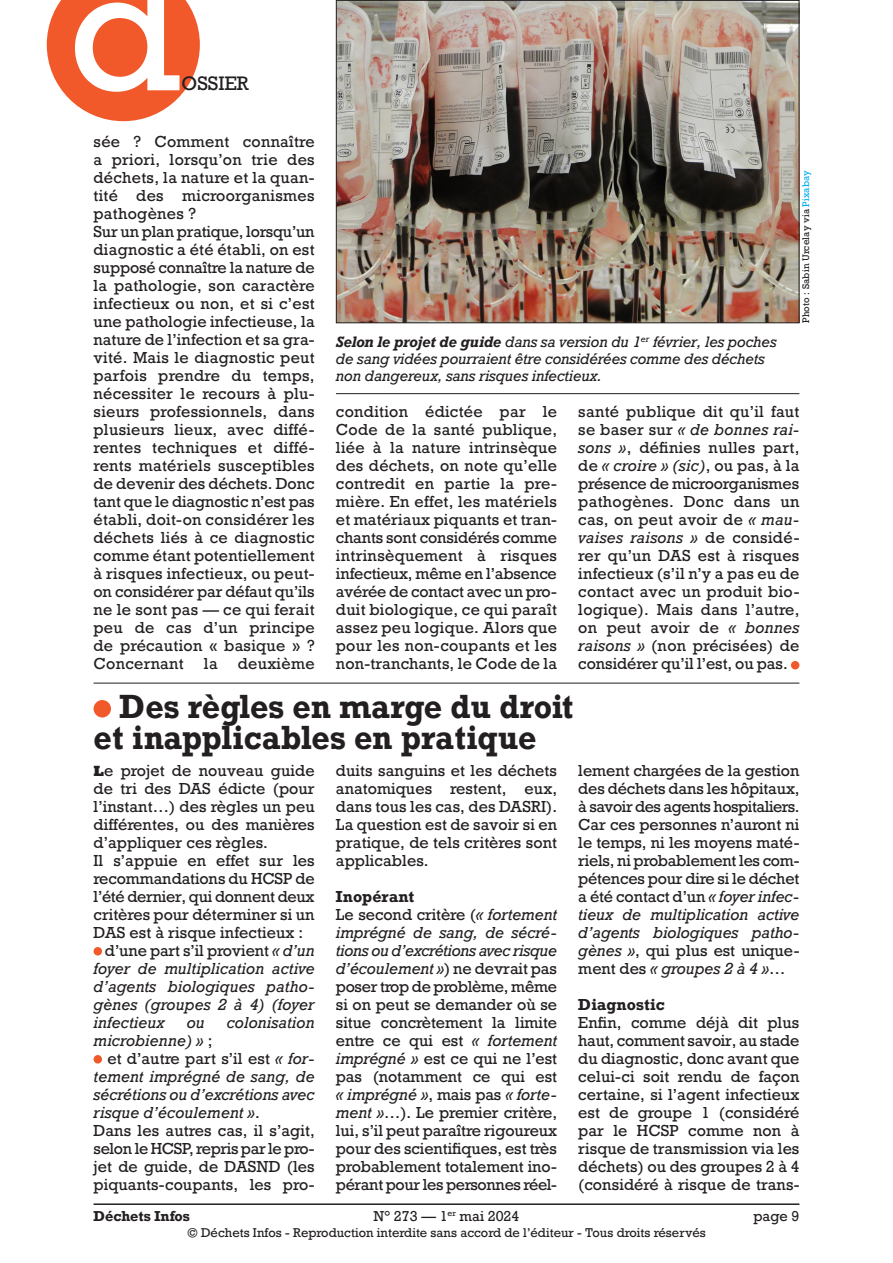
<style>
.page{position:relative;width:893px;height:1263px;background:#fff}
.page>*{position:absolute;margin:0;border:0;box-sizing:border-box;transform-origin:0 0}
.t1{font:166.5px "Rockwell";color:#fff}
.Texte_courant{font:700 31.5px/31.5px "Rockwell";letter-spacing:-.005em;color:#231f20;scale:.95 1}
.t2{font:18.3px "Rockwell";color:#231f20}
.Texte_courant-2{font:15px/18px "Rockwell";letter-spacing:.005em;color:#231f20;text-align:justify}
.Texte_courant-3{font:italic 15px/18px "Rockwell";letter-spacing:.005em;color:#231f20;text-align:justify}
.Texte_courant-4{font:700 15px "Rockwell";color:#231f20}
.Légende_photo{font:italic 14.25px/17.2px "Rockwell";letter-spacing:-.01em;color:#231f20}
.t3{font:13.5px "Rockwell";color:#231f20}
.t4{font:700 13.5px "Rockwell";color:#231f20}
.t5{font:12px "Rockwell";color:#231f20}
.Crédit_photo{font:9px "Rockwell";letter-spacing:.015em;color:#231f20}
.s1{color:#00aeef}
.s2{font-weight:700}
.s3{font-style:italic}
.s4{font-family:"Rockwell Std";font-weight:800}
.s5{font-style:normal}
</style>
<div class="page">
<hr style="left:94px;top:1203px;width:705px;height:2px;background:#231f20">
<div style="left:791px;top:661px;width:8px;height:8px;background:#f1592a;border-radius:50%"></div>
<hr style="left:94px;top:683px;width:705px;height:1px;background:#231f20">
<div style="left:94px;top:700px;width:17px;height:17px;background:#f1592a;border-radius:50%"></div>
<div style="left:94px;top:947px;width:8px;height:8px;background:#f1592a;border-radius:50%"></div>
<div style="left:94px;top:1055px;width:8px;height:8px;background:#f1592a;border-radius:50%"></div>
<img style="left:338px;top:2px;width:459px;height:319px">
<div style="left:336px;top:0;width:463px;height:323px;border:1px solid #231f20"></div>
<hr style="left:336px;top:393px;width:463px;height:1px;background:#231f20">
<svg style="left:47px;top:0;width:153px;height:121px;background:#f3734b"></svg>
<h1 class="t1" style="left:69px;top:-73px;width:114px">d</h1>
<p class="t2" style="left:182px;top:72px;width:69px">OSSIER</p>
<p class="Texte_courant-2" style="left:94px;top:133px;width:223px">sée ? Comment connaître a priori, lorsqu’on trie des déchets, la nature et la quan&shy;tité des microorganismes pathogènes ?</p>
<p class="Texte_courant-2" style="left:94px;top:223px;width:223px">Sur un plan pratique, lorsqu’un diagnostic a été établi, on est supposé connaître la nature de la pathologie, son caractère infectieux ou non, et si c’est une pathologie infectieuse, la nature de l’infection et sa gra&shy;vité. Mais le diagnostic peut parfois prendre du temps, nécessiter le recours à plu&shy;sieurs professionnels, dans plusieurs lieux, avec diffé&shy;rentes techniques et diffé&shy;rents matériels susceptibles de devenir des déchets. Donc tant que le diagnostic n’est pas établi, doit-on considérer les déchets liés à ce diagnostic comme étant potentiellement à risques infectieux, ou peut&shy;on considérer par défaut qu’ils ne le sont pas — ce qui ferait peu de cas d’un principe de précaution « basique » ?<br>Concernant</p>
<p class="Crédit_photo" style="left:800px;top:323px;width:155px;rotate:-90deg">Photo : Sabin Urcelay via <span class="s1">Pixabay</span></p>
<p class="Légende_photo" style="left:336px;top:333px;width:442px"><span class="s2">Selon le projet de guide</span> dans sa version du 1<sup>er</sup> février, les poches de sang vidées pourraient être considérées comme des déchets non dangereux, sans risques infectieux.</p>
<p class="Texte_courant-2" style="left:336px;top:403px;width:223px">condition édictée par le Code de la santé publique, liée à la nature intrinsèque des déchets, on note qu’elle contredit en partie la pre&shy;mière. En effet, les matériels et matériaux piquants et tran&shy;chants sont considérés comme intrinsèquement à risques infectieux, même en l’absence avérée de contact avec un pro&shy;duit biologique, ce qui paraît assez peu logique. Alors que pour les non-coupants et les non-tranchants, le Code de la</p>
<p class="Texte_courant-2" style="left:578px;top:403px;width:223px">santé publique dit qu’il faut se baser sur <span class="s3">« de bonnes rai&shy;sons »</span>, définies nulles part, de <span class="s3">« croire » (sic)</span>, ou pas, à la présence de microorganismes pathogènes. Donc dans un cas, on peut avoir de <span class="s3">« mau&shy;vaises raisons »</span> de considé&shy;rer qu’un DAS est à risques infectieux (s’il n’y a pas eu de contact avec un produit bio&shy;logique). Mais dans l’autre, on peut avoir de <span class="s3">« bonnes raisons »</span> (non précisées) de considérer qu’il l’est, ou pas.</p>
<p class="Texte_courant" style="left:94px;top:690px;width:507px;text-indent:26px">Des règles en marge du droit et inapplicables en pratique</p>
<p class="Texte_courant-2" style="left:94px;top:761px;width:223px"><span class="s4">L</span>e projet de nouveau guide de tri des DAS édicte (pour l’instant…) des règles un peu différentes, ou des manières d’appliquer ces règles.</p>
<p class="Texte_courant-2" style="left:94px;top:851px;width:223px">Il s’appuie en effet sur les recommandations du HCSP de l’été dernier, qui donnent deux critères pour déterminer si un DAS est à risque infectieux :</p>
<p class="Texte_courant-3" style="left:94px;top:941px;width:223px;text-indent:11px"><span class="s5">d’une part s’il provient</span> « d’un foyer de multiplication active d’agents biologiques patho&shy;gènes (groupes 2 à 4) (foyer infectieux</p>
<p class="Texte_courant-2" style="left:204px;top:655px;width:15px">la</p>
<p class="Texte_courant-2" style="left:238px;top:655px;width:78px">deuxième</p>
<p class="Texte_courant-2" style="left:336px;top:761px;width:223px">duits sanguins et les déchets anatomiques restent, eux, dans tous les cas, des DASRI).<br>La question est de savoir si en pratique, de tels critères sont applicables.</p>
<p class="Texte_courant-4" style="left:336px;top:886px;width:80px">Inopérant</p>
<p class="Texte_courant-2" style="left:336px;top:905px;width:223px">Le second critère (<span class="s3">« fortement imprégné de sang, de sécré&shy;tions ou d’excrétions avec risque d’écoulement »</span>) ne devrait pas poser trop de problème, même si on peut se demander où se situe concrètement la limite entre ce qui est <span class="s3">« fortement imprégné »</span> est ce qui ne l’est pas (notamment ce qui est <span class="s3">« imprégné »</span>, mais pas <span class="s3">« forte&shy;ment »</span>…). Le premier critère, lui, s’il peut paraître rigoureux pour des scientifiques, est très probablement totalement ino&shy;pérant pour les personnes réel-</p>
<p class="Texte_courant-2" style="left:578px;top:761px;width:223px">lement chargées de la gestion des déchets dans les hôpitaux, à savoir des agents hospitaliers.<br>Car ces personnes n’auront ni le temps, ni les moyens maté&shy;riels, ni probablement les com&shy;pétences pour dire si le déchet a été contact d’un <span class="s3">« foyer infec&shy;tieux de multiplication active d’agents biologiques patho&shy;gènes »</span>, qui plus est unique&shy;ment des <span class="s3">« groupes 2 à 4 »</span>…</p>
<p class="Texte_courant-4" style="left:578px;top:994px;width:88px">Diagnostic</p>
<p class="Texte_courant-2" style="left:578px;top:1013px;width:223px">Enfin, comme déjà dit plus haut, comment savoir, au stade du diagnostic, donc avant que celui-ci soit rendu de façon certaine, si l’agent infectieux est de groupe 1 (considéré par le HCSP comme non à risque de transmission via les déchets) ou des groupes 2 à 4 (considéré à risque de trans-</p>
<p class="Texte_courant-3" style="left:187px;top:1013px;width:20px">ou</p>
<p class="Texte_courant-3" style="left:227px;top:1013px;width:90px">colonisation</p>
<p class="Texte_courant-3" style="left:94px;top:1031px;width:120px">microbienne) » <span class="s5">;</span></p>
<p class="Texte_courant-3" style="left:94px;top:1049px;width:223px;text-indent:14px"><span class="s5">et d’autre part s’il est</span> « for&shy;tement imprégné de sang, de sécrétions ou d’excrétions avec risque d’écoulement »<span class="s5">.</span></p>
<p class="Texte_courant-2" style="left:94px;top:1121px;width:223px">Dans les autres cas, il s’agit, selon le HCSP, repris par le pro&shy;jet de guide, de DASND (les piquants-coupants, les pro-</p>
<p class="t4" style="left:94px;top:1207px;width:98px">Déchets Infos</p>
<p class="t3" style="left:373px;top:1207px;width:147px">N° 273 — 1<sup>er</sup> mai 2024</p>
<p class="t3" style="left:753px;top:1207px;width:48px">page 9</p>
<p class="t5" style="left:187px;top:1225px;width:520px">© Déchets Infos - Reproduction interdite sans accord de l’éditeur - Tous droits réservés</p>
</div>
